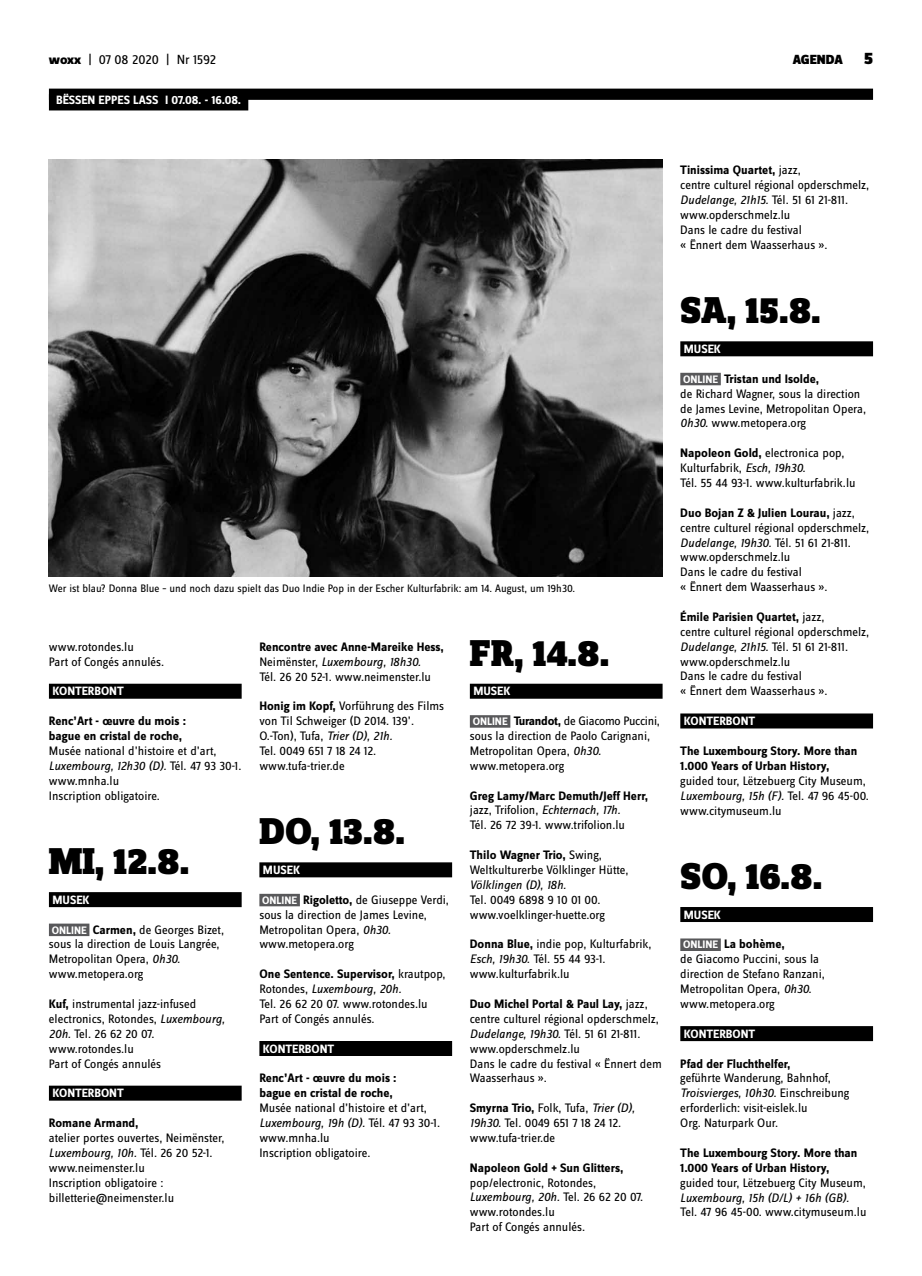
<style>
.page{position:relative;width:922px;height:1276px;background:#fff}
.page>*{position:absolute;margin:0;border:0;box-sizing:border-box;transform-origin:0 0}
.t1{font:900 38.75px "Zine Slab Dis";color:#000}
.t2{font:13.75px "Zine Sans Dis";letter-spacing:-.01em;color:#000}
.t3{font:900 13.75px "Zine Sans Dis";color:#000}
.t4{font:12.75px/14.9px "Zine Sans Dis";color:#000}
.t5{font:700 12.75px/14.9px "Zine Sans Dis";color:#000}
.t6{font:italic 12.75px "Zine Sans Dis";color:#000}
.t7{font:700 12.5px "Zine Sans Dis";color:#fff}
.t8{font:11.25px "Zine Sans Dis";color:#000}
.s1{font-weight:800}
.s2{font-size:17.5px}
.s3{font-style:italic}
.s4{font-weight:700;font-size:11.25px;color:#fff}
.s5{font-weight:700}
</style>
<div class="page">
<div style="left:49px;top:89px;width:823px;height:11px;background:#000"></div>
<div style="left:49px;top:94px;width:199px;height:16px;background:#000"></div>
<div style="left:49px;top:684px;width:192px;height:15px;background:#000"></div>
<div style="left:49px;top:892px;width:192px;height:15px;background:#000"></div>
<div style="left:49px;top:923px;width:40px;height:13px;background:#58585a"></div>
<div style="left:49px;top:1085px;width:192px;height:15px;background:#000"></div>
<div style="left:259px;top:862px;width:193px;height:15px;background:#000"></div>
<div style="left:259px;top:894px;width:41px;height:12px;background:#58585a"></div>
<div style="left:259px;top:1041px;width:193px;height:15px;background:#000"></div>
<div style="left:469px;top:684px;width:193px;height:15px;background:#000"></div>
<div style="left:469px;top:715px;width:41px;height:12px;background:#58585a"></div>
<div style="left:680px;top:341px;width:192px;height:15px;background:#000"></div>
<div style="left:680px;top:373px;width:40px;height:12px;background:#58585a"></div>
<div style="left:680px;top:713px;width:192px;height:15px;background:#000"></div>
<div style="left:680px;top:907px;width:192px;height:15px;background:#000"></div>
<div style="left:680px;top:938px;width:40px;height:13px;background:#58585a"></div>
<div style="left:680px;top:1026px;width:192px;height:15px;background:#000"></div>
<img style="left:49px;top:160px;width:613px;height:416px">
<p class="t2" style="left:49px;top:53px;width:169px"><span class="s1">woxx</span> | 07 08 2020 | Nr 1592</p>
<p class="t3" style="left:792px;top:52px;width:82px">AGENDA <span class="s2">5</span></p>
<p class="t7" style="left:56px;top:93px;width:187px">BËSSEN EPPES LASS I 07.08. - 16.08.</p>
<p class="t8" style="left:49px;top:583px;width:527px">Wer ist blau? Donna Blue – und noch dazu spielt das Duo Indie Pop in der Escher Kulturfabrik: am 14. August, um 19h30.</p>
<p class="t4" style="left:49px;top:639px;width:117px">www.rotondes.lu<br>Part of Congés annulés.</p>
<p class="t7" style="left:52px;top:685px;width:9px">konterbont</p>
<p class="t5" style="left:49px;top:714px;width:139px">Renc’Art - œuvre du mois : bague en cristal de roche,</p>
<p class="t4" style="left:49px;top:744px;width:194px">Musée national d’histoire et d’art,<br><span class="s3">Luxembourg, 12h30 (D).</span> Tél. 47 93 30-1. www.mnha.lu<br>Inscription obligatoire.</p>
<h1 class="t1" style="left:49px;top:840px;width:142px">MI, 12.8.</h1>
<p class="t7" style="left:52px;top:893px;width:9px">musek</p>
<p class="t4" style="left:49px;top:922px;width:176px"><span class="s4">ONLINE</span> <span class="s5">Carmen,</span> de Georges Bizet, sous la direction de Louis Langrée,<br>Metropolitan Opera, <span class="s3">0h30. </span>www.metopera.org</p>
<p class="t4" style="left:49px;top:997px;width:177px"><span class="s5">Kuf,</span> instrumental jazz-infused electronics, Rotondes, <span class="s3">Luxembourg,<br>20h.</span> Tel. 26 62 20 07. www.rotondes.lu<br>Part of Congés annulés</p>
<p class="t7" style="left:52px;top:1086px;width:9px">konterbont</p>
<p class="t5" style="left:49px;top:1116px;width:91px">Romane Armand,</p>
<p class="t4" style="left:49px;top:1131px;width:177px">atelier portes ouvertes, Neimënster,<br><span class="s3">Luxembourg, 10h.</span> Tél. 26 20 52-1. www.neimenster.lu<br>Inscription obligatoire : billetterie@neimenster.lu</p>
<p class="t4" style="left:259px;top:639px;width:186px"><span class="s5">Rencontre avec Anne-Mareike Hess,<br></span>Neimënster, <span class="s3">Luxembourg, 18h30.<br></span>Tél. 26 20 52-1. www.neimenster.lu</p>
<p class="t4" style="left:259px;top:699px;width:186px"><span class="s5">Honig im Kopf,</span> Vorführung des Films von Til Schweiger (D 2014. 139’.<br>O.-Ton), Tufa, <span class="s3">Trier (D), 21h.<br></span>Tel. 0049 651 7 18 24 12. www.tufa-trier.de</p>
<h1 class="t1" style="left:259px;top:810px;width:147px">DO, 13.8.</h1>
<p class="t7" style="left:263px;top:863px;width:9px">musek</p>
<p class="t4" style="left:259px;top:892px;width:191px"><span class="s4">ONLINE</span> <span class="s5">Rigoletto,</span> de Giuseppe Verdi, sous la direction de James Levine,<br>Metropolitan Opera, <span class="s3">0h30. </span>www.metopera.org</p>
<p class="t4" style="left:259px;top:967px;width:188px"><span class="s5">One Sentence. Supervisor,</span> krautpop,<br>Rotondes, <span class="s3">Luxembourg, 20h.<br></span>Tel. 26 62 20 07. www.rotondes.lu<br>Part of Congés annulés.</p>
<p class="t7" style="left:263px;top:1042px;width:9px">konterbont</p>
<p class="t5" style="left:259px;top:1071px;width:139px">Renc’Art - œuvre du mois : bague en cristal de roche,</p>
<p class="t4" style="left:259px;top:1101px;width:182px">Musée national d’histoire et d’art,<br><span class="s3">Luxembourg, 19h (D).</span> Tél. 47 93 30-1. www.mnha.lu<br>Inscription obligatoire.</p>
<h1 class="t1" style="left:469px;top:631px;width:141px">FR, 14.8.</h1>
<p class="t7" style="left:473px;top:685px;width:9px">musek</p>
<p class="t4" style="left:469px;top:714px;width:191px"><span class="s4">ONLINE</span> <span class="s5">Turandot,</span> de Giacomo Puccini, sous la direction de Paolo Carignani,<br>Metropolitan Opera, <span class="s3">0h30. </span>www.metopera.org</p>
<p class="t4" style="left:469px;top:788px;width:180px"><span class="s5">Greg Lamy/Marc Demuth/Jeff Herr, </span>jazz, Trifolion, <span class="s3">Echternach, 17h.<br></span>Tél. 26 72 39-1. www.trifolion.lu</p>
<p class="t4" style="left:469px;top:848px;width:160px"><span class="s5">Thilo Wagner Trio,</span> Swing,<br>Weltkulturerbe Völklinger Hütte,</p>
<p class="t6" style="left:469px;top:878px;width:98px">Völklingen (D), 18h.</p>
<p class="t4" style="left:469px;top:892px;width:136px">Tel. 0049 6898 9 10 01 00. www.voelklinger-huette.org</p>
<p class="t4" style="left:469px;top:937px;width:183px"><span class="s5">Donna Blue,</span> indie pop, Kulturfabrik,<br><span class="s3">Esch, 19h30.</span> Tél. 55 44 93-1. www.kulturfabrik.lu</p>
<p class="t4" style="left:469px;top:997px;width:193px"><span class="s5">Duo Michel Portal &amp; Paul Lay,</span> jazz, centre culturel régional opderschmelz,<br><span class="s3">Dudelange, 19h30.</span> Tél. 51 61 21-811. www.opderschmelz.lu<br>Dans le cadre du festival « Ënnert dem<br>Waasserhaus ».</p>
<p class="t4" style="left:469px;top:1101px;width:166px"><span class="s5">Smyrna Trio,</span> Folk, Tufa, <span class="s3">Trier (D),<br>19h30.</span> Tel. 0049 651 7 18 24 12. www.tufa-trier.de</p>
<p class="t5" style="left:470px;top:1160px;width:155px">Napoleon Gold + Sun Glitters,</p>
<p class="t4" style="left:470px;top:1175px;width:175px">pop/electronic, Rotondes,<br><span class="s3">Luxembourg, 20h.</span> Tel. 26 62 20 07. www.rotondes.lu<br>Part of Congés annulés.</p>
<p class="t4" style="left:680px;top:163px;width:190px"><span class="s5">Tinissima Quartet,</span> jazz,<br>centre culturel régional opderschmelz,<br><span class="s3">Dudelange, 21h15.</span> Tél. 51 61 21-811. www.opderschmelz.lu<br>Dans le cadre du festival<br>« Ënnert dem Waasserhaus ».</p>
<h1 class="t1" style="left:680px;top:289px;width:142px">SA, 15.8.</h1>
<p class="t7" style="left:683px;top:342px;width:9px">musek</p>
<p class="t4" style="left:680px;top:372px;width:187px"><span class="s4">ONLINE</span> <span class="s5">Tristan und Isolde,<br></span>de Richard Wagner, sous la direction de James Levine, Metropolitan Opera,<br><span class="s3">0h30.</span> www.metopera.org</p>
<p class="t4" style="left:680px;top:446px;width:177px"><span class="s5">Napoleon Gold,</span> electronica pop,<br>Kulturfabrik, <span class="s3">Esch, 19h30.<br></span>Tél. 55 44 93-1. www.kulturfabrik.lu</p>
<p class="t4" style="left:680px;top:506px;width:190px"><span class="s5">Duo Bojan Z &amp; Julien Lourau,</span> jazz, centre culturel régional opderschmelz,<br><span class="s3">Dudelange, 19h30.</span> Tél. 51 61 21-811. www.opderschmelz.lu<br>Dans le cadre du festival<br>« Ënnert dem Waasserhaus ».</p>
<p class="t4" style="left:680px;top:610px;width:190px"><span class="s5">Émile Parisien Quartet,</span> jazz,<br>centre culturel régional opderschmelz,<br><span class="s3">Dudelange, 21h15.</span> Tél. 51 61 21-811. www.opderschmelz.lu<br>Dans le cadre du festival<br>« Ënnert dem Waasserhaus ».</p>
<p class="t7" style="left:683px;top:714px;width:9px">konterbont</p>
<p class="t5" style="left:680px;top:744px;width:179px">The Luxembourg Story. More than<br>1.000 Years of Urban History,</p>
<p class="t4" style="left:680px;top:773px;width:190px">guided tour, Lëtzebuerg City Museum,<br><span class="s3">Luxembourg, 15h (F).</span> Tel. 47 96 45-00. www.citymuseum.lu</p>
<h1 class="t1" style="left:680px;top:855px;width:143px">SO, 16.8.</h1>
<p class="t7" style="left:683px;top:908px;width:9px">musek</p>
<p class="t4" style="left:680px;top:937px;width:146px"><span class="s4">ONLINE</span> <span class="s5">La bohème,<br></span>de Giacomo Puccini, sous la direction de Stefano Ranzani,<br>Metropolitan Opera, <span class="s3">0h30. </span>www.metopera.org</p>
<p class="t7" style="left:683px;top:1027px;width:9px">konterbont</p>
<p class="t5" style="left:680px;top:1056px;width:112px">Pfad der Fluchthelfer,</p>
<p class="t4" style="left:680px;top:1071px;width:170px">geführte Wanderung, Bahnhof,<br><span class="s3">Troisvierges, 10h30.</span> Einschreibung erforderlich: visit-eislek.lu<br>Org. Naturpark Our.</p>
<p class="t5" style="left:680px;top:1146px;width:179px">The Luxembourg Story. More than<br>1.000 Years of Urban History,</p>
<p class="t4" style="left:680px;top:1175px;width:187px">guided tour, Lëtzebuerg City Museum,</p>
<p class="t6" style="left:680px;top:1190px;width:170px">Luxembourg, 15h (D/L) + 16h (GB).</p>
<p class="t4" style="left:680px;top:1205px;width:187px">Tel. 47 96 45-00. www.citymuseum.lu</p>
</div>
